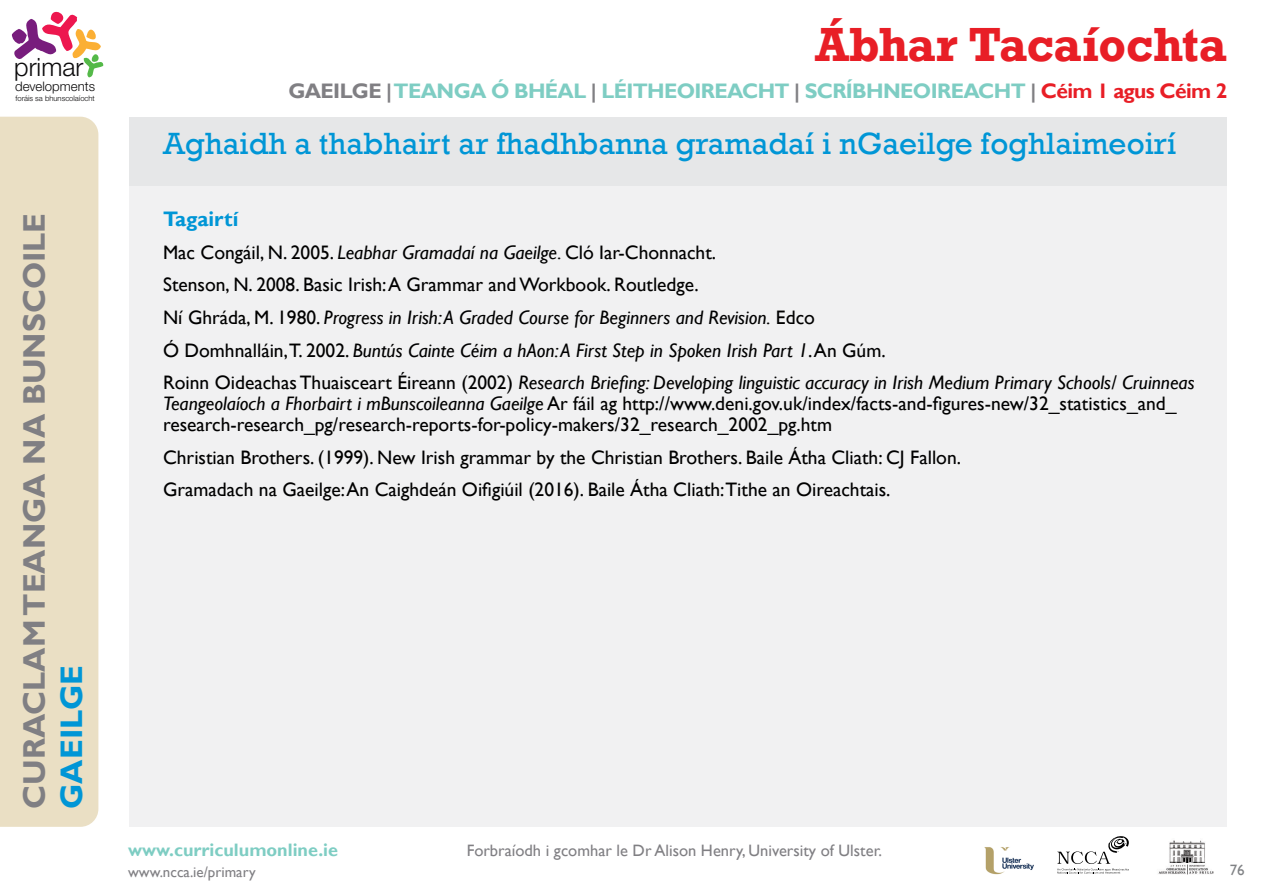
<style>
.page{position:relative;width:1263px;height:893px;background:#fff}
.page>*{position:absolute;margin:0;border:0;box-sizing:border-box;transform-origin:0 0}
.t1{font:700 45px "Rockwell";color:#e81e26}
.t2{font:31.5px "Rockwell";color:#0096d6}
.t3{font:700 31.2px "Gill Sans";color:#807f83}
.t4{font:700 31.2px "Gill Sans";color:#0096d6}
.t5{font:300 25.2px "Helvetica Neue";color:#0b0a0b}
.t6{font:700 21px "Gill Sans";letter-spacing:-.03em;color:#7ecdc3}
.t7{font:700 21px "Gill Sans";color:#0096d6}
.t8{font:italic 19.5px/32.5px "Gill Sans";color:#000}
.t9{font:19.5px/21px "Gill Sans";color:#000}
.t10{font:700 18px "Gill Sans";color:#7ecdc3}
.t11{font:16.5px "Gill Sans";color:#807f83}
.t12{font:15px "Gill Sans";color:#807f83}
.t13{font:15px "Gill Sans";color:#808285}
.t14{font:300 13.2px "Helvetica Neue";color:#0b0a0b}
.t15{font:300 7.65px "Helvetica Neue";color:#0b0a0b}
.s1{color:#807f83}
.s2{color:#e81e26}
.s3{font-style:normal}
.s4{font-style:italic}
</style>
<div class="page">
<div style="left:130px;top:117px;width:1097px;height:710px;background:#f1f1f2"></div>
<div style="left:130px;top:117px;width:1097px;height:68px;background:#e6e7e8"></div>
<div style="left:0;top:117px;width:98px;height:710px;background:#eadfc4"></div>
<svg style="left:12px;top:12px;width:92px;height:65px"></svg>
<svg style="left:1057px;top:836px;width:72px;height:38px"></svg>
<img style="left:1169px;top:840px;width:36px;height:23px">
<img style="left:1158px;top:864px;width:54px;height:11px">
<img style="left:984px;top:847px;width:50px;height:28px">
<p class="t5" style="left:14px;top:52px;width:71px">primar</p>
<p class="t14" style="left:15px;top:79px;width:81px">developments</p>
<p class="t15" style="left:15px;top:93px;width:81px">foráis sa bhunscolaíocht</p>
<h3 class="t3" style="left:16px;top:809px;width:597px;rotate:-90deg">CURACLAM TEANGA NA BUNSCOILE</h3>
<h3 class="t4" style="left:53px;top:809px;width:146px;rotate:-90deg">GAEILGE</h3>
<h1 class="t1" style="left:815px;top:16px;width:413px">Ábhar Tacaíochta</h1>
<p class="t6" style="left:288px;top:78px;width:940px"><span class="s1">GAEILGE |</span> TEANGA Ó BHÉAL <span class="s1">|</span> LÉITHEOIREACHT <span class="s1">|</span> SCRÍBHNEOIREACHT <span class="s1">|</span> <span class="s2">Céim 1 agus Céim 2</span></p>
<h2 class="t2" style="left:163px;top:125px;width:1015px">Aghaidh a thabhairt ar fhadhbanna gramadaí i nGaeilge foghlaimeoirí</h2>
<p class="t7" style="left:163px;top:206px;width:77px">Tagairtí</p>
<p class="t8" style="left:163px;top:236px;width:1033px"><span class="s3">Mac Congáil, N. 2005.</span> Leabhar Gramadaí na Gaeilge. <span class="s3">Cló Iar-Chonnacht.<br>Stenson, N. 2008. Basic Irish: A Grammar and Workbook. Routledge.<br>Ní Ghráda, M. 1980.</span> Progress in Irish: A Graded Course for Beginners and Revision. <span class="s3">Edco<br>Ó Domhnalláin,T. 2002.</span> Buntús Cainte Céim a hAon: A First Step in Spoken Irish Part 1<span class="s3">. An Gúm.<br>Roinn Oideachas Thuaisceart Éireann (2002)</span> Research Briefing: Developing linguistic accuracy in Irish Medium Primary Schools/ Cruinneas</p>
<p class="t9" style="left:163px;top:393px;width:1015px"><span class="s4">Teangeolaíoch a Fhorbairt i mBunscoileanna Gaeilge</span> Ar fáil ag http://www.deni.gov.uk/index/facts-and-figures-new/32_statistics_and_ research-research_pg/research-reports-for-policy-makers/32_research_2002_pg.htm</p>
<p class="t9" style="left:163px;top:441px;width:799px;line-height:32.5px">Christian Brothers. (1999). New Irish grammar by the Christian Brothers. Baile Átha Cliath: CJ Fallon.<br>Gramadach na Gaeilge: An Caighdeán Oifigiúil (2016). Baile Átha Cliath:Tithe an Oireachtais.</p>
<p class="t10" style="left:128px;top:839px;width:211px">www.curriculumonline.ie</p>
<p class="t12" style="left:128px;top:863px;width:129px">www.ncca.ie/primary</p>
<p class="t11" style="left:467px;top:841px;width:417px">Forbraíodh i gcomhar le Dr Alison Henry, University of Ulster.</p>
<p class="t13" style="left:1230px;top:861px;width:16px">76</p>
</div>
